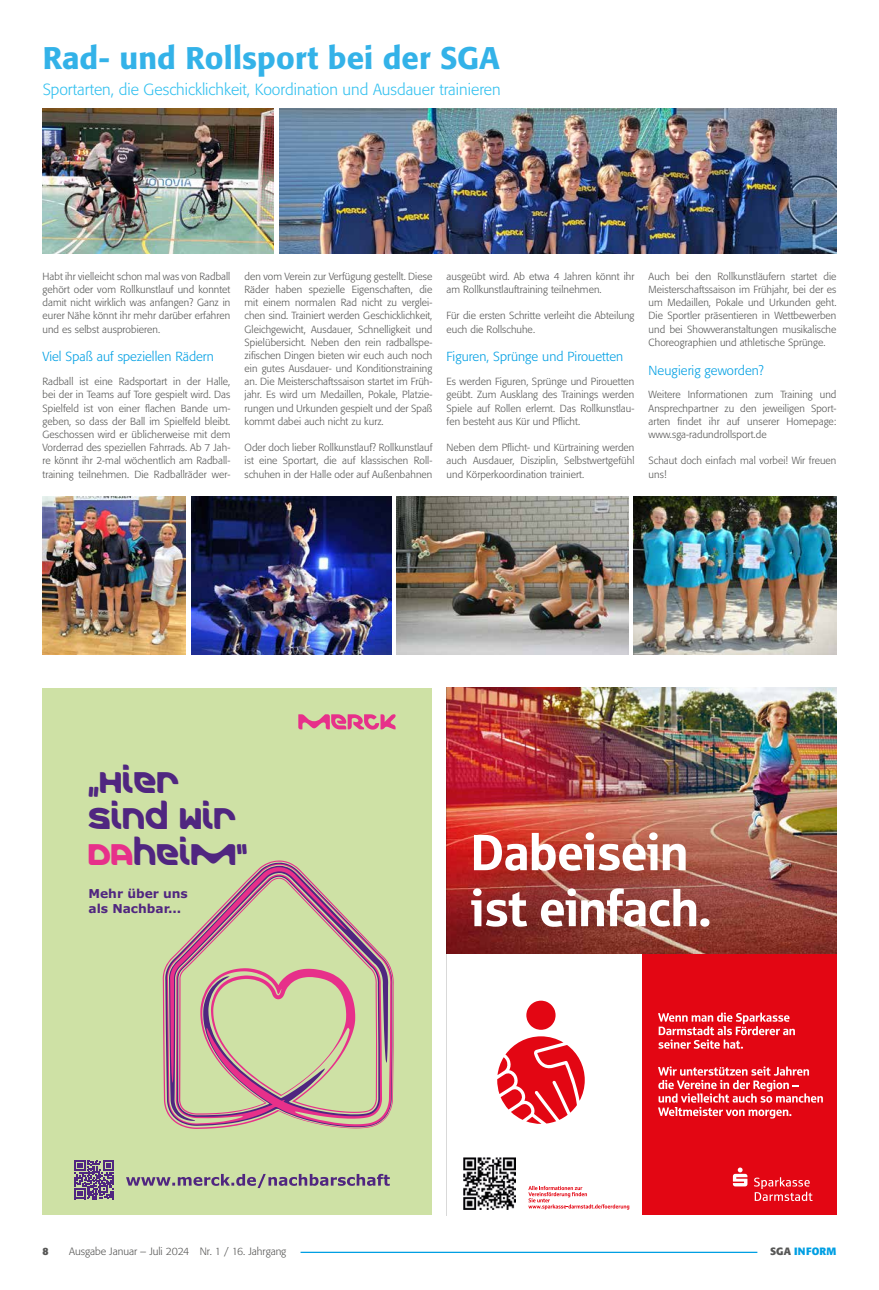
<style>
.page{position:relative;width:879px;height:1290px;background:#fff}
.page>*{position:absolute;margin:0;border:0;box-sizing:border-box;transform-origin:0 0}
.t1{font:500 31px "Formata";letter-spacing:.005em;color:#009fe3}
.t2{font:30.3px/36.4px "Merck";color:#502680}
.t3{font:300 16px "Formata";color:#00b1eb}
.t4{font:300 13px "Formata";letter-spacing:.005em;color:#009fe3}
.t5{font:700 12.3px/14.7px "Verdana Pro";color:#502680}
.t6{font:300 10.5px "Formata";letter-spacing:-.005em;color:#575756}
.t7{font:700 10.5px "Formata";letter-spacing:.02em;color:#009fe3}
.t8{font:700 10.5px "Formata";color:#575756}
.t9{font:300 10.2px/13.2px "Formata";letter-spacing:.005em;color:#575756;text-align:justify}
.s1{color:#e7308a}
.s2{color:#575756}
</style>
<div class="page">
<div style="left:43px;top:688px;width:389px;height:527px;background:#cee1a5"></div>
<svg style="left:126px;top:1174px;width:264px;height:14px"></svg>
<svg style="left:74px;top:1160px;width:40px;height:39px"></svg>
<svg style="left:298px;top:714px;width:97px;height:15px"></svg>
<svg style="left:165px;top:862px;width:209px;height:265px"></svg>
<svg style="left:167px;top:864px;width:225px;height:262px"></svg>
<svg style="left:168px;top:865px;width:222px;height:259px"></svg>
<svg style="left:169px;top:866px;width:219px;height:255px"></svg>
<svg style="left:170px;top:867px;width:177px;height:216px"></svg>
<img style="left:397px;top:496px;width:231px;height:158px">
<img style="left:43px;top:496px;width:143px;height:158px">
<img style="left:191px;top:496px;width:200px;height:158px">
<img style="left:279px;top:108px;width:557px;height:146px">
<img style="left:634px;top:496px;width:202px;height:158px">
<img style="left:43px;top:108px;width:231px;height:146px">
<hr style="left:300px;top:1251px;width:457px;height:2px;background:#009fe3">
<img style="left:446px;top:688px;width:390px;height:527px">
<img style="left:474px;top:832px;width:183px;height:39px">
<svg style="left:663px;top:844px;width:22px;height:26px"></svg>
<svg style="left:471px;top:888px;width:56px;height:39px"></svg>
<svg style="left:541px;top:888px;width:168px;height:39px"></svg>
<svg style="left:658px;top:1012px;width:137px;height:37px;background:#e9444e"></svg>
<svg style="left:658px;top:1066px;width:165px;height:52px;background:#e9424c"></svg>
<svg style="left:528px;top:1186px;width:101px;height:23px"></svg>
<img style="left:463px;top:1157px;width:52px;height:52px">
<h1 class="t1" style="left:43px;top:39px;width:459px">Rad- und Rollsport bei der SGA</h1>
<h3 class="t3" style="left:43px;top:80px;width:460px">Sportarten, die Geschicklichkeit, Koordination und Ausdauer trainieren</h3>
<p class="t9" style="left:43px;top:270px;width:189px">Habt ihr vielleicht schon mal was von Radball gehört oder vom Rollkunstlauf und konntet damit nicht wirklich was anfangen? Ganz in eurer Nähe könnt ihr mehr darüber erfahren und es selbst ausprobieren.</p>
<p class="t4" style="left:43px;top:349px;width:173px">Viel Spaß auf speziellen Rädern</p>
<p class="t9" style="left:43px;top:375px;width:189px">Radball ist eine Radsportart in der Halle, bei der in Teams auf Tore gespielt wird. Das Spielfeld ist von einer flachen Bande um&shy;geben, so dass der Ball im Spielfeld bleibt.<br>Geschossen wird er üblicherweise mit dem Vorderrad des speziellen Fahrrads. Ab 7 Jah&shy;re könnt ihr 2-mal wöchentlich am Radball&shy;training teilnehmen. Die Radballräder wer-</p>
<p class="t9" style="left:244px;top:270px;width:189px">den vom Verein zur Verfügung gestellt. Diese Räder haben spezielle Eigenschaften, die mit einem normalen Rad nicht zu verglei&shy;chen sind. Trainiert werden Geschicklichkeit, Gleichgewicht, Ausdauer, Schnelligkeit und Spielübersicht. Neben den rein radballspe&shy;zifischen Dingen bieten wir euch auch noch ein gutes Ausdauer- und Konditionstraining an. Die Meisterschaftssaison startet im Früh&shy;jahr. Es wird um Medaillen, Pokale, Platzie&shy;rungen und Urkunden gespielt und der Spaß kommt dabei auch nicht zu kurz.</p>
<p class="t9" style="left:244px;top:441px;width:189px">Oder doch lieber Rollkunstlauf? Rollkunstlauf ist eine Sportart, die auf klassischen Roll&shy;schuhen in der Halle oder auf Außenbahnen</p>
<p class="t9" style="left:446px;top:270px;width:189px">ausgeübt wird. Ab etwa 4 Jahren könnt ihr am Rollkunstlauftraining teilnehmen.</p>
<p class="t9" style="left:446px;top:309px;width:189px">Für die ersten Schritte verleiht die Abteilung euch die Rollschuhe.</p>
<p class="t4" style="left:446px;top:349px;width:178px">Figuren, Sprünge und Pirouetten</p>
<p class="t9" style="left:446px;top:375px;width:189px">Es werden Figuren, Sprünge und Pirouetten geübt. Zum Ausklang des Trainings werden Spiele auf Rollen erlernt. Das Rollkunstlau&shy;fen besteht aus Kür und Pflicht.</p>
<p class="t9" style="left:446px;top:441px;width:189px">Neben dem Pflicht- und Kürtraining werden auch Ausdauer, Disziplin, Selbstwertgefühl und Körperkoordination trainiert.</p>
<p class="t9" style="left:648px;top:270px;width:189px">Auch bei den Rollkunstläufern startet die Meisterschaftssaison im Frühjahr, bei der es um Medaillen, Pokale und Urkunden geht.<br>Die Sportler präsentieren in Wettbewerben und bei Showveranstaltungen musikalische Choreographien und athletische Sprünge.</p>
<p class="t4" style="left:648px;top:362px;width:117px">Neugierig geworden?</p>
<p class="t9" style="left:648px;top:388px;width:189px">Weitere Informationen zum Training und Ansprechpartner zu den jeweiligen Sport&shy;arten findet ihr auf unserer Homepage: www.sga-radundrollsport.de</p>
<p class="t9" style="left:648px;top:454px;width:189px">Schaut doch einfach mal vorbei! Wir freuen uns!</p>
<h2 class="t2" style="left:88px;top:760px;width:161px">„HIER<br>SIND WIR<br><span class="s1">DA</span>HEIM“</h2>
<p class="t5" style="left:88px;top:887px;width:101px">Mehr über uns als Nachbar...</p>
<p class="t8" style="left:43px;top:1245px;width:8px">8</p>
<p class="t6" style="left:69px;top:1245px;width:219px">Ausgabe Januar – Juli 2024 Nr. 1 / 16. Jahrgang</p>
<p class="t7" style="left:770px;top:1245px;width:68px"><span class="s2">SGA</span> INFORM</p>
</div>
